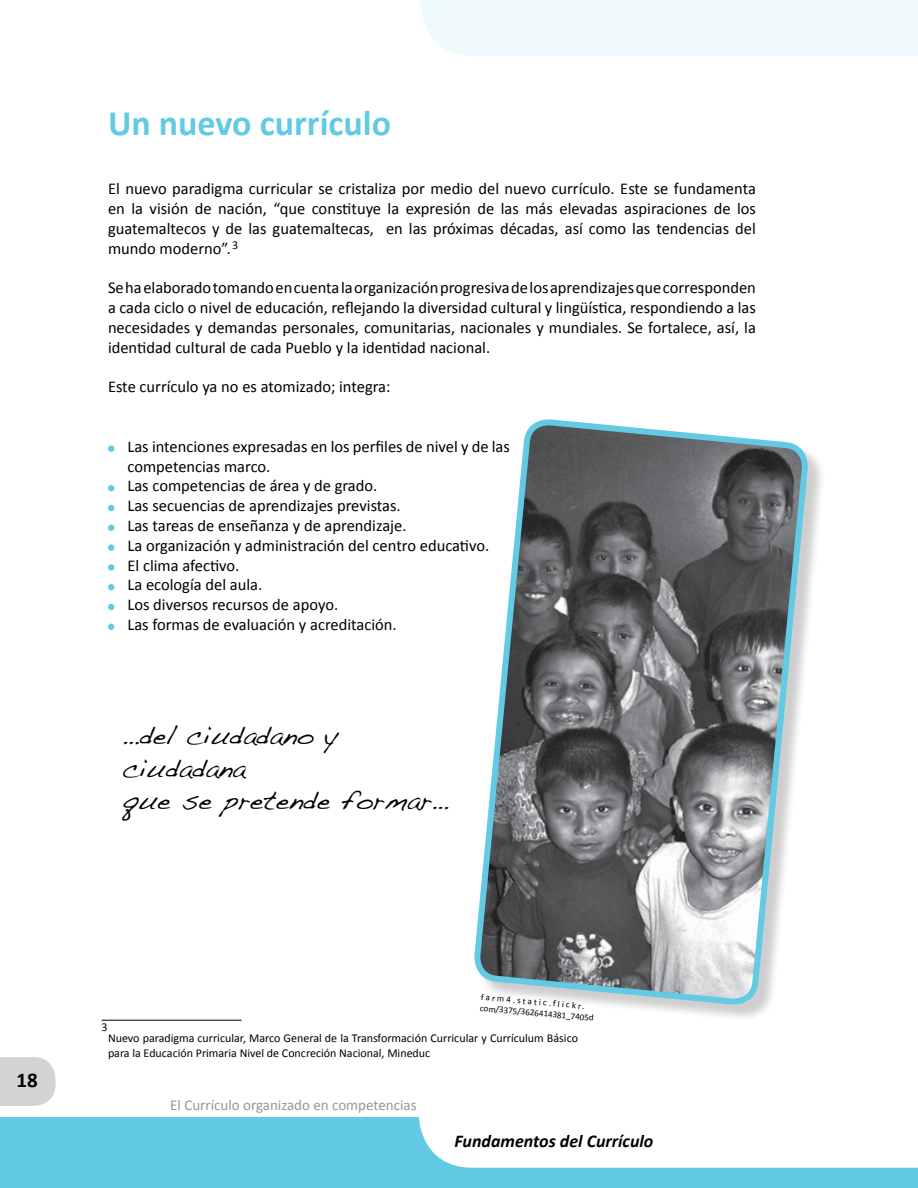
<style>
.page{position:relative;width:918px;height:1188px;background:#fff}
.page>*{position:absolute;margin:0;border:0;box-sizing:border-box;transform-origin:0 0}
.t1{font:700 36px "Calibri";color:#62cae3}
.t2{font:27px/32.4px "Handwriting Dakota";color:#000}
.t3{font:700 21px "Calibri";color:#000}
.t4{font:italic 700 18px "Calibri";color:#000}
.t5{font:16.5px/19.8px "Calibri";color:#000;text-align:justify}
.t6{font:15px "Calibri";color:#939598}
.t7{font:12px/14.4px "Calibri";color:#000}
.t8{font:9px/10.8px "Calibri";color:#000}
</style>
<div class="page">
<div style="left:0;top:1117px;width:918px;height:71px;background:#62cae3"></div>
<div style="left:418px;top:1117px;width:499px;height:51px;background:#fff"></div>
<svg style="left:0;top:1057px;width:56px;height:49px"></svg>
<svg style="left:917px;top:1117px;width:1px;height:51px"></svg>
<div style="left:421px;top:0;width:497px;height:56px;background:#effafc"></div>
<div style="left:108px;top:445px;width:6px;height:7px;background:#62cae3;border-radius:50%"></div>
<svg style="left:108px;top:485px;width:6px;height:6px"></svg>
<svg style="left:108px;top:505px;width:6px;height:6px"></svg>
<svg style="left:108px;top:525px;width:6px;height:6px"></svg>
<div style="left:108px;top:544px;width:6px;height:7px;background:#62cae3;border-radius:50%"></div>
<div style="left:108px;top:564px;width:6px;height:7px;background:#62cae3;border-radius:50%"></div>
<svg style="left:108px;top:584px;width:6px;height:6px"></svg>
<svg style="left:108px;top:604px;width:6px;height:6px"></svg>
<svg style="left:108px;top:624px;width:6px;height:6px"></svg>
<div style="left:477px;top:421px;width:349px;height:602px;background:#000;opacity:.2"></div>
<svg style="left:474px;top:419px;width:337px;height:604px"></svg>
<hr style="left:102px;top:1020px;width:140px;height:1px;background:#000">
<h1 class="t1" style="left:108px;top:101px;width:285px">Un nuevo currículo</h1>
<p class="t5" style="left:108px;top:178px;width:650px">El nuevo paradigma curricular se cristaliza por medio del nuevo currículo. Este se fundamenta en la visión de nación, “que constituye la expresión de las más elevadas aspiraciones de los guatemaltecos y de las guatemaltecas, en las próximas décadas, así como las tendencias del mundo moderno”.</p>
<p class="t5" style="left:108px;top:277px;width:649px">Se ha elaborado tomando en cuenta la organización progresiva de los aprendizajes que corresponden a cada ciclo o nivel de educación, reflejando la diversidad cultural y lingüística, respondiendo a las necesidades y demandas personales, comunitarias, nacionales y mundiales. Se fortalece, así, la identidad cultural de cada Pueblo y la identidad nacional.</p>
<p class="t5" style="left:108px;top:376px;width:284px">Este currículo ya no es atomizado; integra:</p>
<p class="t7" style="left:232px;top:238px;width:8px">3</p>
<p class="t5" style="left:127px;top:436px;width:384px;text-align:left">Las intenciones expresadas en los perfiles de nivel y de las competencias marco.<br>Las competencias de área y de grado.<br>Las secuencias de aprendizajes previstas.<br>Las tareas de enseñanza y de aprendizaje.<br>La organización y administración del centro educativo.<br>El clima afectivo.<br>La ecología del aula.<br>Los diversos recursos de apoyo.<br>Las formas de evaluación y acreditación.</p>
<h2 class="t2" style="left:123px;top:719px;width:328px">…del ciudadano y ciudadana<br>que se pretende formar…</h2>
<p class="t3" style="left:16px;top:1067px;width:23px">18</p>
<p class="t8" style="left:482px;top:991px;width:115px;rotate:5deg">farm4.static.flickr. com/3375/3626414381_7405d</p>
<p class="t7" style="left:108px;top:1031px;width:472px">Nuevo paradigma curricular, Marco General de la Transformación Curricular y Currículum Básico para la Educación Primaria Nivel de Concreción Nacional, Mineduc</p>
<p class="t7" style="left:102px;top:1019px;width:8px">3</p>
<p class="t6" style="left:170px;top:1096px;width:248px">El Currículo organizado en competencias</p>
<p class="t4" style="left:454px;top:1130px;width:200px">Fundamentos del Currículo</p>
</div>
